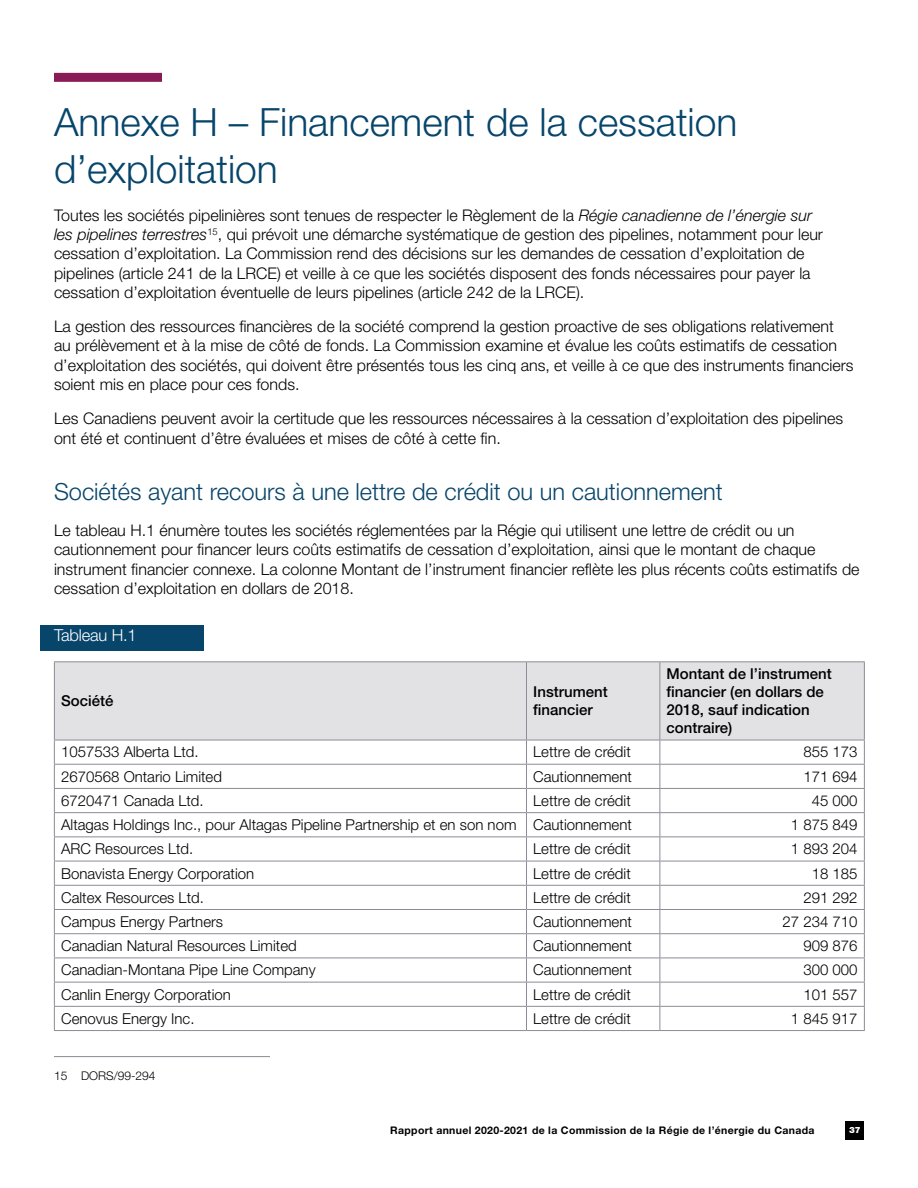
<style>
.page{position:relative;width:918px;height:1188px;background:#fff}
.page>*{position:absolute;margin:0;border:0;box-sizing:border-box;transform-origin:0 0}
.t1{font:300 39px/46.8px "Helvetica Neue LT Std";color:#07456b}
.t2{font:300 23.7px "Helvetica Neue LT Std";color:#07456b}
.t3{font:300 16.5px "Helvetica Neue LT Std";letter-spacing:-.01em;color:#fff}
.t4{font:300 16.05px/19.2px "Helvetica Neue LT Std";color:#000}
.t5{font:300 15px "Helvetica Neue LT Std";color:#000}
.t6{font:500 15px/18px "Helvetica Neue LT Std";color:#000}
.t7{font:300 12px "Helvetica Neue LT Std";color:#000}
.t8{font:700 10.5px "Helvetica Neue LT Std";letter-spacing:.03em;color:#000}
.t9{font:900 8.7px "Helvetica Neue LT Std";color:#fff}
.s1{font-style:italic}
</style>
<div class="page">
<div style="left:846px;top:1121px;width:18px;height:18px;background:#000"></div>
<div style="left:54px;top:73px;width:108px;height:9px;background:#891c56"></div>
<hr style="left:54px;top:1056px;width:216px;height:1px;background:#8c8c96">
<div style="left:40px;top:625px;width:164px;height:25px;background:#07456b"></div>
<div style="left:55px;top:662px;width:809px;height:78px;background:#e2e2e5"></div>
<svg style="left:55px;top:741px;width:809px;height:289px"></svg>
<hr style="left:526px;top:662px;width:1px;height:78px;background:#8c8c96">
<hr style="left:660px;top:662px;width:1px;height:78px;background:#8c8c96">
<hr style="left:54px;top:764px;width:472px;height:1px;background:#8c8c96">
<hr style="left:526px;top:764px;width:134px;height:1px;background:#8c8c96">
<hr style="left:660px;top:764px;width:205px;height:1px;background:#8c8c96">
<hr style="left:54px;top:788px;width:472px;height:1px;background:#8c8c96">
<hr style="left:526px;top:788px;width:134px;height:1px;background:#8c8c96">
<hr style="left:660px;top:788px;width:205px;height:1px;background:#8c8c96">
<hr style="left:54px;top:812px;width:472px;height:1px;background:#8c8c96">
<hr style="left:526px;top:812px;width:134px;height:1px;background:#8c8c96">
<hr style="left:660px;top:812px;width:205px;height:1px;background:#8c8c96">
<hr style="left:54px;top:836px;width:472px;height:1px;background:#8c8c96">
<hr style="left:526px;top:836px;width:134px;height:1px;background:#8c8c96">
<hr style="left:660px;top:836px;width:205px;height:1px;background:#8c8c96">
<hr style="left:54px;top:861px;width:472px;height:1px;background:#8c8c96">
<hr style="left:526px;top:861px;width:134px;height:1px;background:#8c8c96">
<hr style="left:660px;top:861px;width:205px;height:1px;background:#8c8c96">
<hr style="left:54px;top:885px;width:472px;height:1px;background:#8c8c96">
<hr style="left:526px;top:885px;width:134px;height:1px;background:#8c8c96">
<hr style="left:660px;top:885px;width:205px;height:1px;background:#8c8c96">
<hr style="left:54px;top:909px;width:472px;height:1px;background:#8c8c96">
<hr style="left:526px;top:909px;width:134px;height:1px;background:#8c8c96">
<hr style="left:660px;top:909px;width:205px;height:1px;background:#8c8c96">
<hr style="left:54px;top:933px;width:472px;height:1px;background:#8c8c96">
<hr style="left:526px;top:933px;width:134px;height:1px;background:#8c8c96">
<hr style="left:660px;top:933px;width:205px;height:1px;background:#8c8c96">
<hr style="left:54px;top:958px;width:472px;height:1px;background:#8c8c96">
<hr style="left:526px;top:958px;width:134px;height:1px;background:#8c8c96">
<hr style="left:660px;top:958px;width:205px;height:1px;background:#8c8c96">
<hr style="left:54px;top:982px;width:472px;height:1px;background:#8c8c96">
<hr style="left:526px;top:982px;width:134px;height:1px;background:#8c8c96">
<hr style="left:660px;top:982px;width:205px;height:1px;background:#8c8c96">
<hr style="left:54px;top:1006px;width:472px;height:1px;background:#8c8c96">
<svg style="left:54px;top:741px;width:1px;height:289px"></svg>
<hr style="left:526px;top:1006px;width:134px;height:1px;background:#8c8c96">
<svg style="left:526px;top:741px;width:1px;height:289px"></svg>
<hr style="left:660px;top:1006px;width:205px;height:1px;background:#8c8c96">
<svg style="left:660px;top:741px;width:1px;height:289px"></svg>
<svg style="left:864px;top:741px;width:1px;height:289px"></svg>
<hr style="left:54px;top:1030px;width:472px;height:1px;background:#8c8c96">
<hr style="left:526px;top:1030px;width:134px;height:1px;background:#8c8c96">
<hr style="left:660px;top:1030px;width:205px;height:1px;background:#8c8c96">
<hr style="left:54px;top:661px;width:472px;height:1px;background:#8c8c96">
<hr style="left:54px;top:662px;width:1px;height:78px;background:#8c8c96">
<hr style="left:526px;top:661px;width:134px;height:1px;background:#8c8c96">
<hr style="left:660px;top:661px;width:205px;height:1px;background:#8c8c96">
<hr style="left:864px;top:662px;width:1px;height:78px;background:#8c8c96">
<hr style="left:54px;top:740px;width:472px;height:1px;background:#8c8c96">
<hr style="left:526px;top:740px;width:134px;height:1px;background:#8c8c96">
<hr style="left:660px;top:740px;width:205px;height:1px;background:#8c8c96">
<h1 class="t1" style="left:54px;top:98px;width:685px">Annexe H – Financement de la cessation d’exploitation</h1>
<p class="t4" style="left:54px;top:205px;width:771px">Toutes les sociétés pipelinières sont tenues de respecter le Règlement de la <span class="s1">Régie canadienne de l’énergie sur les pipelines terrestres</span><sup>15</sup>, qui prévoit une démarche systématique de gestion des pipelines, notamment pour leur cessation d’exploitation. La Commission rend des décisions sur les demandes de cessation d’exploitation de pipelines (article 241 de la LRCE) et veille à ce que les sociétés disposent des fonds nécessaires pour payer la cessation d’exploitation éventuelle de leurs pipelines (article 242 de la LRCE).</p>
<p class="t4" style="left:54px;top:317px;width:801px">La gestion des ressources financières de la société comprend la gestion proactive de ses obligations relativement au prélèvement et à la mise de côté de fonds. La Commission examine et évalue les coûts estimatifs de cessation d’exploitation des sociétés, qui doivent être présentés tous les cinq ans, et veille à ce que des instruments financiers soient mis en place pour ces fonds.</p>
<p class="t4" style="left:54px;top:409px;width:791px">Les Canadiens peuvent avoir la certitude que les ressources nécessaires à la cessation d’exploitation des pipelines ont été et continuent d’être évaluées et mises de côté à cette fin.</p>
<h2 class="t2" style="left:54px;top:477px;width:670px">Sociétés ayant recours à une lettre de crédit ou un cautionnement</h2>
<p class="t4" style="left:54px;top:520px;width:807px">Le tableau H.1 énumère toutes les sociétés réglementées par la Régie qui utilisent une lettre de crédit ou un cautionnement pour financer leurs coûts estimatifs de cessation d’exploitation, ainsi que le montant de chaque instrument financier connexe. La colonne Montant de l’instrument financier reflète les plus récents coûts estimatifs de cessation d’exploitation en dollars de 2018.</p>
<p class="t3" style="left:54px;top:625px;width:84px">Tableau H.1</p>
<p class="t6" style="left:61px;top:692px;width:54px">Société</p>
<p class="t6" style="left:533px;top:683px;width:76px">Instrument financier</p>
<p class="t6" style="left:667px;top:665px;width:167px">Montant de l’instrument financier (en dollars de<br>2018, sauf indication contraire)</p>
<p class="t5" style="left:61px;top:743px;width:139px">1057533 Alberta Ltd.</p>
<p class="t5" style="left:533px;top:743px;width:99px">Lettre de crédit</p>
<p class="t5" style="left:803px;top:743px;width:56px">855 173</p>
<p class="t5" style="left:61px;top:767px;width:162px">2670568 Ontario Limited</p>
<p class="t5" style="left:533px;top:767px;width:100px">Cautionnement</p>
<p class="t5" style="left:803px;top:767px;width:56px">171 694</p>
<p class="t5" style="left:61px;top:791px;width:144px">6720471 Canada Ltd.</p>
<p class="t5" style="left:533px;top:791px;width:99px">Lettre de crédit</p>
<p class="t5" style="left:812px;top:791px;width:47px">45 000</p>
<p class="t5" style="left:61px;top:816px;width:572px">Altagas Holdings Inc., pour Altagas Pipeline Partnership et en son nom Cautionnement</p>
<p class="t5" style="left:791px;top:816px;width:68px">1 875 849</p>
<p class="t5" style="left:61px;top:840px;width:134px">ARC Resources Ltd.</p>
<p class="t5" style="left:533px;top:840px;width:99px">Lettre de crédit</p>
<p class="t5" style="left:791px;top:840px;width:68px">1 893 204</p>
<p class="t5" style="left:61px;top:864px;width:195px">Bonavista Energy Corporation</p>
<p class="t5" style="left:533px;top:864px;width:99px">Lettre de crédit</p>
<p class="t5" style="left:812px;top:864px;width:47px">18 185</p>
<p class="t5" style="left:61px;top:888px;width:144px">Caltex Resources Ltd.</p>
<p class="t5" style="left:533px;top:888px;width:99px">Lettre de crédit</p>
<p class="t5" style="left:803px;top:888px;width:56px">291 292</p>
<p class="t5" style="left:61px;top:912px;width:163px">Campus Energy Partners</p>
<p class="t5" style="left:533px;top:912px;width:100px">Cautionnement</p>
<p class="t5" style="left:783px;top:912px;width:77px">27 234 710</p>
<p class="t5" style="left:61px;top:937px;width:237px">Canadian Natural Resources Limited</p>
<p class="t5" style="left:533px;top:937px;width:100px">Cautionnement</p>
<p class="t5" style="left:803px;top:937px;width:56px">909 876</p>
<p class="t5" style="left:61px;top:961px;width:256px">Canadian-Montana Pipe Line Company</p>
<p class="t5" style="left:533px;top:961px;width:100px">Cautionnement</p>
<p class="t5" style="left:803px;top:961px;width:56px">300 000</p>
<p class="t5" style="left:61px;top:985px;width:171px">Canlin Energy Corporation</p>
<p class="t5" style="left:533px;top:985px;width:99px">Lettre de crédit</p>
<p class="t5" style="left:803px;top:985px;width:56px">101 557</p>
<p class="t5" style="left:61px;top:1009px;width:135px">Cenovus Energy Inc.</p>
<p class="t5" style="left:533px;top:1009px;width:99px">Lettre de crédit</p>
<p class="t5" style="left:791px;top:1009px;width:68px">1 845 917</p>
<p class="t7" style="left:54px;top:1068px;width:103px">15 DORS/99-294</p>
<p class="t8" style="left:390px;top:1124px;width:426px">Rapport annuel 2020-2021 de la Commission de la Régie de l’énergie du Canada</p>
<p class="t9" style="left:849px;top:1125px;width:13px">37</p>
</div>
